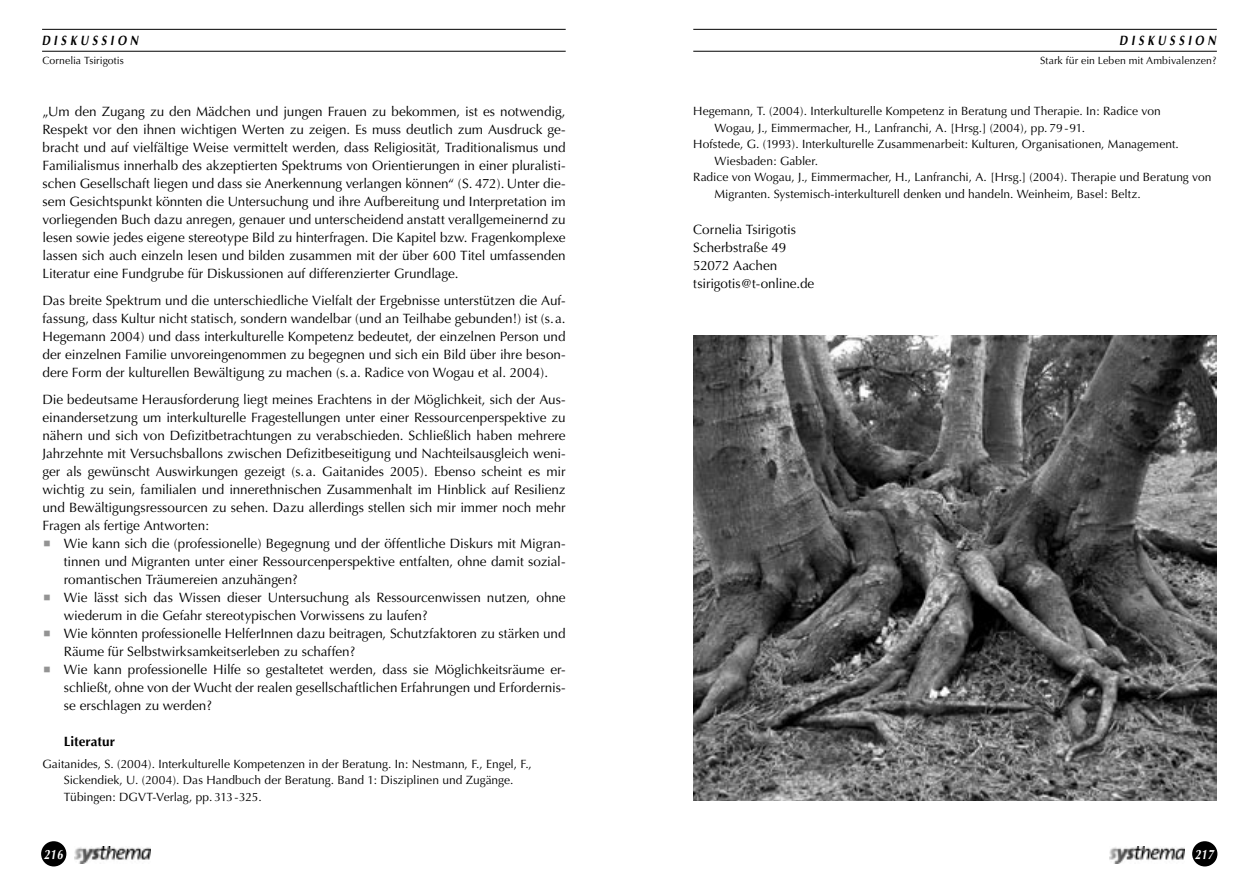
<style>
.page{position:relative;width:1259px;height:893px;background:#fff}
.page>*{position:absolute;margin:0;border:0;box-sizing:border-box;transform-origin:0 0}
.Copy{font:13.5px/18px "Optima";letter-spacing:-.005em;color:#000;text-align:justify}
.Kopfzeile_links{font:italic 700 13.5px "Optima";letter-spacing:.335em;color:#000;scale:.8 1}
.Kopfzeile_rechts{font:italic 700 13.5px "Optima";letter-spacing:.335em;color:#000;scale:.8 1}
.Copy_fett_tab_Abstand{font:700 13.5px "Optima";color:#000}
.t1{font:italic 700 13.5px "Optima";letter-spacing:.05em;color:#fff;scale:.8 1}
.Literatur{font:12px "Optima";color:#000}
.Kopf_unten_rechts{font:10.5px "Optima";color:#000}
.Kopf_unten_links{font:10.5px "Optima";color:#000}
</style>
<div class="page">
<hr style="left:42px;top:29px;width:524px;height:1px;background:#000">
<hr style="left:42px;top:51px;width:524px;height:1px;background:#000">
<img style="left:74px;top:846px;width:76px;height:18px">
<div style="left:41px;top:841px;width:25px;height:25px;background:#000;border-radius:50%"></div>
<hr style="left:693px;top:29px;width:523px;height:1px;background:#000">
<hr style="left:693px;top:51px;width:523px;height:1px;background:#000">
<img style="left:1109px;top:846px;width:76px;height:18px">
<div style="left:1192px;top:841px;width:25px;height:25px;background:#000;border-radius:50%"></div>
<img style="left:693px;top:335px;width:523px;height:466px">
<p class="Kopfzeile_links" style="left:42px;top:32px;width:122px">DISKUSSION</p>
<p class="Kopfzeile_rechts" style="left:1119px;top:32px;width:122px">DISKUSSION</p>
<p class="Kopf_unten_links" style="left:43px;top:54px;width:83px">Cornelia Tsirigotis</p>
<p class="Kopf_unten_rechts" style="left:1040px;top:54px;width:178px">Stark für ein Leben mit Ambivalenzen?</p>
<p class="Copy" style="left:43px;top:103px;width:525px">„Um den Zugang zu den Mädchen und jungen Frauen zu bekommen, ist es notwendig, Respekt vor den ihnen wichtigen Werten zu zeigen. Es muss deutlich zum Ausdruck ge&shy;bracht und auf vielfältige Weise vermittelt werden, dass Religiosität, Traditionalismus und Familialismus innerhalb des akzeptierten Spektrums von Orientierungen in einer pluralisti&shy;schen Gesellschaft liegen und dass sie Anerkennung verlangen können“ (S. 472). Unter die&shy;sem Gesichtspunkt könnten die Untersuchung und ihre Aufbereitung und Interpretation im vorliegenden Buch dazu anregen, genauer und unterscheidend anstatt verallgemeinernd zu lesen sowie jedes eigene stereotype Bild zu hinterfragen. Die Kapitel bzw. Fragenkomplexe lassen sich auch einzeln lesen und bilden zusammen mit der über 600 Titel umfassenden Literatur eine Fundgrube für Diskussionen auf differenzierter Grundlage.</p>
<p class="Copy" style="left:43px;top:292px;width:524px">Das breite Spektrum und die unterschiedliche Vielfalt der Ergebnisse unterstützen die Auf&shy;fassung, dass Kultur nicht statisch, sondern wandelbar (und an Teilhabe gebunden!) ist (s.a.<br>Hegemann 2004) und dass interkulturelle Kompetenz bedeutet, der einzelnen Person und der einzelnen Familie unvoreingenommen zu begegnen und sich ein Bild über ihre beson&shy;dere Form der kulturellen Bewältigung zu machen (s.a. Radice von Wogau et al. 2004).</p>
<p class="Copy" style="left:43px;top:391px;width:525px">Die bedeutsame Herausforderung liegt meines Erachtens in der Möglichkeit, sich der Aus&shy;einandersetzung um interkulturelle Fragestellungen unter einer Ressourcenperspektive zu nähern und sich von Defizitbetrachtungen zu verabschieden. Schließlich haben mehrere Jahrzehnte mit Versuchsballons zwischen Defizitbeseitigung und Nachteilsausgleich weni&shy;ger als gewünscht Auswirkungen gezeigt (s.a. Gaitanides 2005). Ebenso scheint es mir wichtig zu sein, familialen und innerethnischen Zusammenhalt im Hinblick auf Resilienz und Bewältigungsressourcen zu sehen. Dazu allerdings stellen sich mir immer noch mehr Fragen als fertige Antworten:</p>
<p class="Copy" style="left:64px;top:535px;width:503px">Wie kann sich die (professionelle) Begegnung und der öffentliche Diskurs mit Migran&shy;tinnen und Migranten unter einer Ressourcenperspektive entfalten, ohne damit sozial&shy;romantischen Träumereien anzuhängen?</p>
<p class="Copy" style="left:64px;top:589px;width:503px">Wie lässt sich das Wissen dieser Untersuchung als Ressourcenwissen nutzen, ohne wiederum in die Gefahr stereotypischen Vorwissens zu laufen?</p>
<p class="Copy" style="left:64px;top:625px;width:503px">Wie könnten professionelle HelferInnen dazu beitragen, Schutzfaktoren zu stärken und<br>Räume für Selbstwirksamkeitserleben zu schaffen?</p>
<p class="Copy" style="left:64px;top:661px;width:503px">Wie kann professionelle Hilfe so gestaltetet werden, dass sie Möglichkeitsräume er&shy;schließt, ohne von der Wucht der realen gesellschaftlichen Erfahrungen und Erfordernis&shy;se erschlagen zu werden?</p>
<p class="Copy_fett_tab_Abstand" style="left:64px;top:734px;width:53px">Literatur</p>
<p class="Literatur" style="left:43px;top:757px;width:491px">Gaitanides, S. (2004). Interkulturelle Kompetenzen in der Beratung. In: Nestmann, F., Engel, F.,</p>
<p class="Literatur" style="left:64px;top:773px;width:451px">Sickendiek, U. (2004). Das Handbuch der Beratung. Band 1: Disziplinen und Zugänge.</p>
<p class="Literatur" style="left:64px;top:790px;width:199px">Tübingen: DGVT-Verlag, pp. 313-325.</p>
<p class="Literatur" style="left:693px;top:104px;width:469px">Hegemann, T. (2004). Interkulturelle Kompetenz in Beratung und Therapie. In: Radice von</p>
<p class="Literatur" style="left:714px;top:121px;width:372px">Wogau, J., Eimmermacher, H., Lanfranchi, A. [Hrsg.] (2004), pp. 79-91.</p>
<p class="Literatur" style="left:693px;top:137px;width:487px">Hofstede, G. (1993). Interkulturelle Zusammenarbeit: Kulturen, Organisationen, Management.</p>
<p class="Literatur" style="left:714px;top:154px;width:105px">Wiesbaden: Gabler.</p>
<p class="Literatur" style="left:693px;top:170px;width:520px">Radice von Wogau, J., Eimmermacher, H., Lanfranchi, A. [Hrsg.] (2004). Therapie und Beratung von</p>
<p class="Literatur" style="left:714px;top:187px;width:428px">Migranten. Systemisch-interkulturell denken und handeln. Weinheim, Basel: Beltz.</p>
<p class="Copy" style="left:693px;top:220px;width:104px">Cornelia Tsirigotis</p>
<p class="Copy" style="left:693px;top:238px;width:95px">Scherbstraße 49</p>
<p class="Copy" style="left:693px;top:256px;width:86px">52072 Aachen</p>
<p class="Copy" style="left:693px;top:274px;width:123px">tsirigotis@t-online.de</p>
<p class="t1" style="left:44px;top:846px;width:25px">216</p>
<p class="t1" style="left:1194px;top:846px;width:25px">217</p>
</div>
